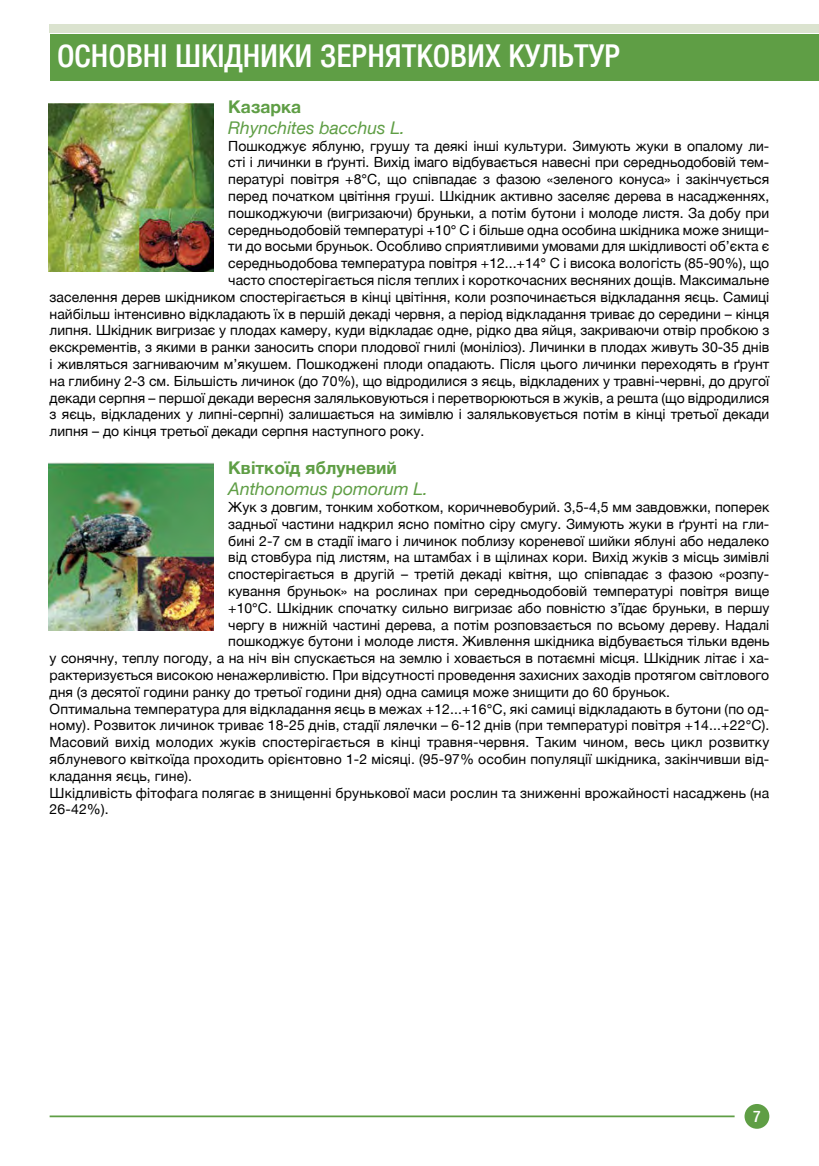
<style>
.page{position:relative;width:819px;height:1166px;background:#fff}
.page>*{position:absolute;margin:0;border:0;box-sizing:border-box;transform-origin:0 0}
.t1{font:500 condensed 31.5px "Helvetica Neue LTCYR";color:#fff}
.t2{font:italic 17.5px "Helvetica Neue LTCYR";color:#5f9e45}
.t3{font:700 17.5px "Helvetica Neue LTCYR";color:#5f9e45}
.t4{font:500 condensed 15.75px "Helvetica Neue LTCYR";color:#fff}
.t5{font:14px "Helvetica Neue LTCYR";color:#000}
</style>
<div class="page">
<hr style="left:50px;top:1115px;width:684px;height:2px;background:#5f9e45">
<div style="left:744px;top:1104px;width:25px;height:25px;background:#5f9e45;border-radius:50%"></div>
<img style="left:48px;top:103px;width:165px;height:168px">
<img style="left:48px;top:462px;width:165px;height:168px">
<div style="left:50px;top:25px;width:769px;height:8px;background:#dbe3cf"></div>
<div style="left:50px;top:35px;width:769px;height:46px;background:#5f9e45"></div>
<h1 class="t1" style="left:57px;top:39px;width:564px">ОСНОВНІ ШКІДНИКИ ЗЕРНЯТКОВИХ КУЛЬТУР</h1>
<p class="t3" style="left:228px;top:97px;width:74px">Казарка</p>
<p class="t2" style="left:228px;top:118px;width:178px">Rhynchites bacchus L.</p>
<p class="t5" style="left:228px;top:138px;width:542px">Пошкоджує яблуню, грушу та деякі інші культури. Зимують жуки в опалому ли-</p>
<p class="t5" style="left:228px;top:155px;width:542px">сті і личинки в ґрунті. Вихід імаго відбувається навесні при середньодобовій тем-</p>
<p class="t5" style="left:228px;top:172px;width:542px">пературі повітря +8°С, що співпадає з фазою «зеленого конуса» і закінчується</p>
<p class="t5" style="left:228px;top:188px;width:542px">перед початком цвітіння груші. Шкідник активно заселяє дерева в насадженнях,</p>
<p class="t5" style="left:228px;top:205px;width:542px">пошкоджуючи (вигризаючи) бруньки, а потім бутони і молоде листя. За добу при</p>
<p class="t5" style="left:228px;top:222px;width:542px">середньодобовій температурі +10° С і більше одна особина шкідника може знищи-</p>
<p class="t5" style="left:228px;top:239px;width:542px">ти до восьми бруньок. Особливо сприятливими умовами для шкідливості об’єкта є</p>
<p class="t5" style="left:228px;top:256px;width:542px">середньодобова температура повітря +12...+14° С і висока вологість (85-90%), що</p>
<p class="t5" style="left:228px;top:272px;width:542px">часто спостерігається після теплих і короткочасних весняних дощів. Максимальне</p>
<p class="t5" style="left:50px;top:289px;width:721px">заселення дерев шкідником спостерігається в кінці цвітіння, коли розпочинається відкладання яєць. Самиці</p>
<p class="t5" style="left:50px;top:306px;width:721px">найбільш інтенсивно відкладають їх в першій декаді червня, а період відкладання триває до середини – кінця</p>
<p class="t5" style="left:50px;top:323px;width:721px">липня. Шкідник вигризає у плодах камеру, куди відкладає одне, рідко два яйця, закриваючи отвір пробкою з</p>
<p class="t5" style="left:50px;top:340px;width:721px">екскрементів, з якими в ранки заносить спори плодової гнилі (моніліоз). Личинки в плодах живуть 30-35 днів</p>
<p class="t5" style="left:50px;top:356px;width:721px">і живляться загниваючим м’якушем. Пошкоджені плоди опадають. Після цього личинки переходять в ґрунт</p>
<p class="t5" style="left:50px;top:373px;width:721px">на глибину 2-3 см. Більшість личинок (до 70%), що відродилися з яєць, відкладених у травні-червні, до другої</p>
<p class="t5" style="left:50px;top:390px;width:721px">декади серпня – першої декади вересня заляльковуються і перетворюються в жуків, а решта (що відродилися</p>
<p class="t5" style="left:50px;top:407px;width:721px">з яєць, відкладених у липні-серпні) залишається на зимівлю і заляльковується потім в кінці третьої декади</p>
<p class="t5" style="left:50px;top:424px;width:376px">липня – до кінця третьої декади серпня наступного року.</p>
<p class="t3" style="left:228px;top:458px;width:170px">Квіткоїд яблуневий</p>
<p class="t2" style="left:228px;top:479px;width:201px">Anthonomus pomorum L.</p>
<p class="t5" style="left:228px;top:499px;width:542px">Жук з довгим, тонким хоботком, коричневобурий. 3,5-4,5 мм завдовжки, поперек</p>
<p class="t5" style="left:228px;top:516px;width:542px">задньої частини надкрил ясно помітно сіру смугу. Зимують жуки в ґрунті на гли-</p>
<p class="t5" style="left:228px;top:533px;width:542px">бині 2-7 см в стадії імаго і личинок поблизу кореневої шийки яблуні або недалеко</p>
<p class="t5" style="left:228px;top:550px;width:542px">від стовбура під листям, на штамбах і в щілинах кори. Вихід жуків з місць зимівлі</p>
<p class="t5" style="left:228px;top:566px;width:542px">спостерігається в другій – третій декаді квітня, що співпадає з фазою «розпу-</p>
<p class="t5" style="left:228px;top:583px;width:542px">кування бруньок» на рослинах при середньодобовій температурі повітря вище</p>
<p class="t5" style="left:228px;top:600px;width:542px">+10°С. Шкідник спочатку сильно вигризає або повністю з’їдає бруньки, в першу</p>
<p class="t5" style="left:228px;top:617px;width:542px">чергу в нижній частині дерева, а потім розповзається по всьому дереву. Надалі</p>
<p class="t5" style="left:228px;top:634px;width:542px">пошкоджує бутони і молоде листя. Живлення шкідника відбувається тільки вдень</p>
<p class="t5" style="left:50px;top:650px;width:721px">у сонячну, теплу погоду, а на ніч він спускається на землю і ховається в потаємні місця. Шкідник літає і ха-</p>
<p class="t5" style="left:50px;top:667px;width:721px">рактеризується високою ненажерливістю. При відсутності проведення захисних заходів протягом світлового</p>
<p class="t5" style="left:50px;top:684px;width:621px">дня (з десятої години ранку до третьої години дня) одна самиця може знищити до 60 бруньок.</p>
<p class="t5" style="left:50px;top:701px;width:721px">Оптимальна температура для відкладання яєць в межах +12...+16°С, які самиці відкладають в бутони (по од-</p>
<p class="t5" style="left:50px;top:718px;width:721px">ному). Розвиток личинок триває 18-25 днів, стадії лялечки – 6-12 днів (при температурі повітря +14...+22°С).</p>
<p class="t5" style="left:50px;top:734px;width:721px">Масовий вихід молодих жуків спостерігається в кінці травня-червня. Таким чином, весь цикл розвитку</p>
<p class="t5" style="left:50px;top:751px;width:721px">яблуневого квіткоїда проходить орієнтовно 1-2 місяці. (95-97% особин популяції шкідника, закінчивши від-</p>
<p class="t5" style="left:50px;top:768px;width:144px">кладання яєць, гине).</p>
<p class="t5" style="left:50px;top:785px;width:721px">Шкідливість фітофага полягає в знищенні брунькової маси рослин та зниженні врожайності насаджень (на</p>
<p class="t5" style="left:50px;top:802px;width:61px">26-42%).</p>
<p class="t4" style="left:753px;top:1108px;width:9px">7</p>
</div>
